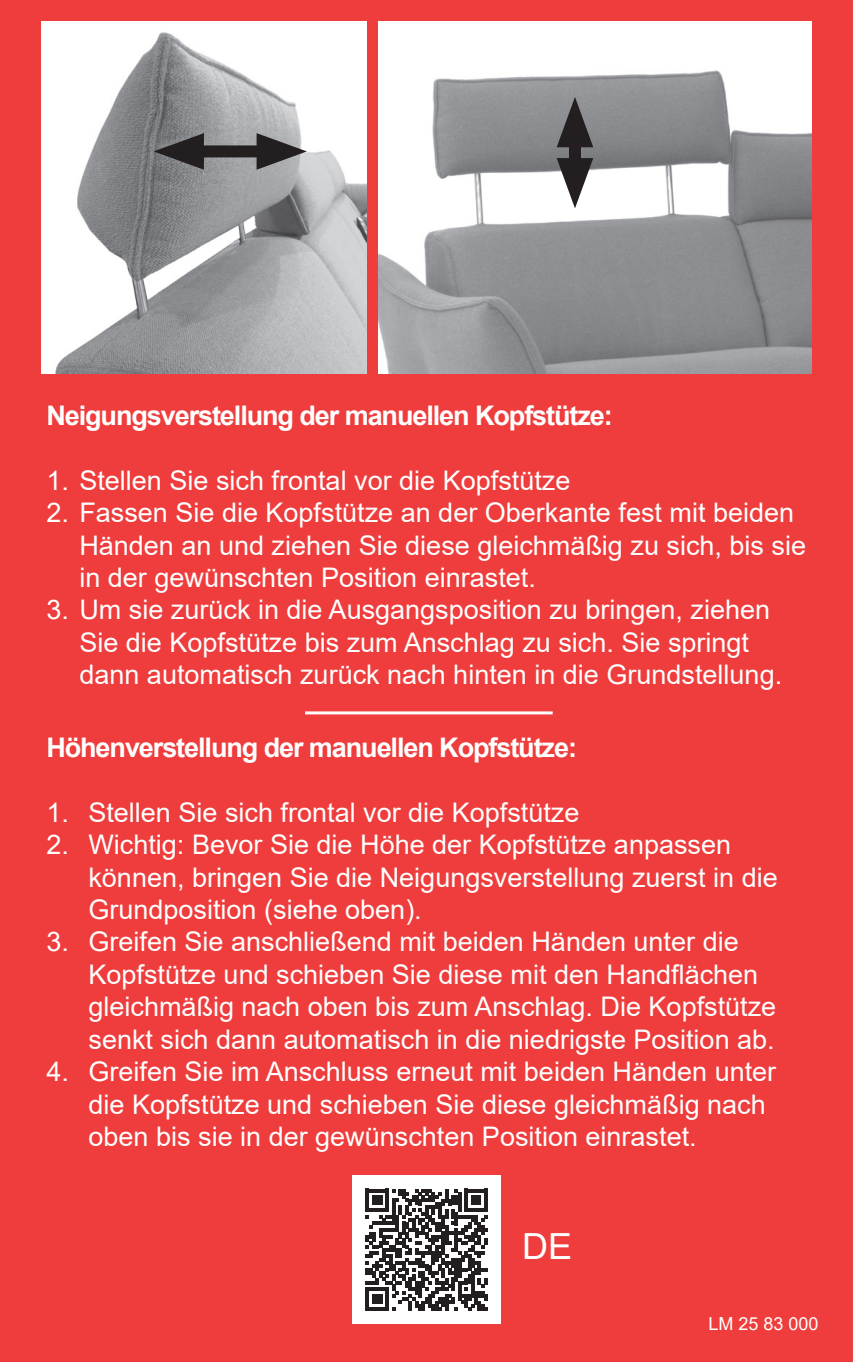
<style>
.page{position:relative;width:853px;height:1362px;background:#fff}
.page>*{position:absolute;margin:0;border:0;box-sizing:border-box;transform-origin:0 0}
.t1{font:36px "Arial";color:#fff}
.t2{font:27px/32.4px "Arial";color:#fff}
.t3{font:700 27px "Arial";letter-spacing:-.04em;color:#fff}
.t4{font:18px "Arial";color:#fff}
</style>
<div class="page">
<div style="left:0;top:0;width:852px;height:1362px;background:#ee3d3c"></div>
<img style="left:378px;top:22px;width:433px;height:352px">
<div style="left:569px;top:126px;width:12px;height:53px;background:#231f20"></div>
<svg style="left:556px;top:97px;width:37px;height:50px;background:#59585a"></svg>
<svg style="left:556px;top:158px;width:37px;height:50px;background:#8c8a8b"></svg>
<img style="left:41px;top:22px;width:325px;height:352px">
<div style="left:183px;top:145px;width:94px;height:12px;background:#231f20"></div>
<svg style="left:256px;top:133px;width:51px;height:37px;background:#717072"></svg>
<svg style="left:154px;top:133px;width:50px;height:37px;background:#4f4e50"></svg>
<div style="left:352px;top:1176px;width:149px;height:148px;background:#fff"></div>
<svg style="left:366px;top:1189px;width:121px;height:121px"></svg>
<hr style="left:305px;top:711px;width:247px;height:3px;background:#fff">
<p class="t3" style="left:46px;top:396px;width:568px">Neigungsverstellung der manuellen Kopfstütze:</p>
<p class="t2" style="left:46px;top:464px;width:525px">1. Stellen Sie sich frontal vor die Kopfstütze</p>
<p class="t2" style="left:79px;top:496px;width:728px;text-indent:-33px">2. Fassen Sie die Kopfstütze an der Oberkante fest mit beiden<br>Händen an und ziehen Sie diese gleichmäßig zu sich, bis sie in der gewünschten Position einrastet.</p>
<p class="t2" style="left:79px;top:593px;width:704px;text-indent:-33px">3. Um sie zurück in die Ausgangsposition zu bringen, ziehen<br>Sie die Kopfstütze bis zum Anschlag zu sich. Sie springt dann automatisch zurück nach hinten in die Grundstellung.</p>
<p class="t3" style="left:46px;top:728px;width:532px">Höhenverstellung der manuellen Kopfstütze:</p>
<p class="t2" style="left:46px;top:796px;width:534px">1. Stellen Sie sich frontal vor die Kopfstütze</p>
<p class="t2" style="left:88px;top:828px;width:690px;text-indent:-42px">2. Wichtig: Bevor Sie die Höhe der Kopfstütze anpassen können, bringen Sie die Neigungsverstellung zuerst in die<br>Grundposition (siehe oben).</p>
<p class="t2" style="left:88px;top:925px;width:689px;text-indent:-42px">3. Greifen Sie anschließend mit beiden Händen unter die Kopfstütze und schieben Sie diese mit den Handflächen gleichmäßig nach oben bis zum Anschlag. Die Kopfstütze senkt sich dann automatisch in die niedrigste Position ab.</p>
<p class="t2" style="left:88px;top:1055px;width:689px;text-indent:-42px">4. Greifen Sie im Anschluss erneut mit beiden Händen unter die Kopfstütze und schieben Sie diese gleichmäßig nach oben bis sie in der gewünschten Position einrastet.</p>
<h1 class="t1" style="left:522px;top:1221px;width:52px">DE</h1>
<p class="t4" style="left:708px;top:1311px;width:112px">LM 25 83 000</p>
</div>
